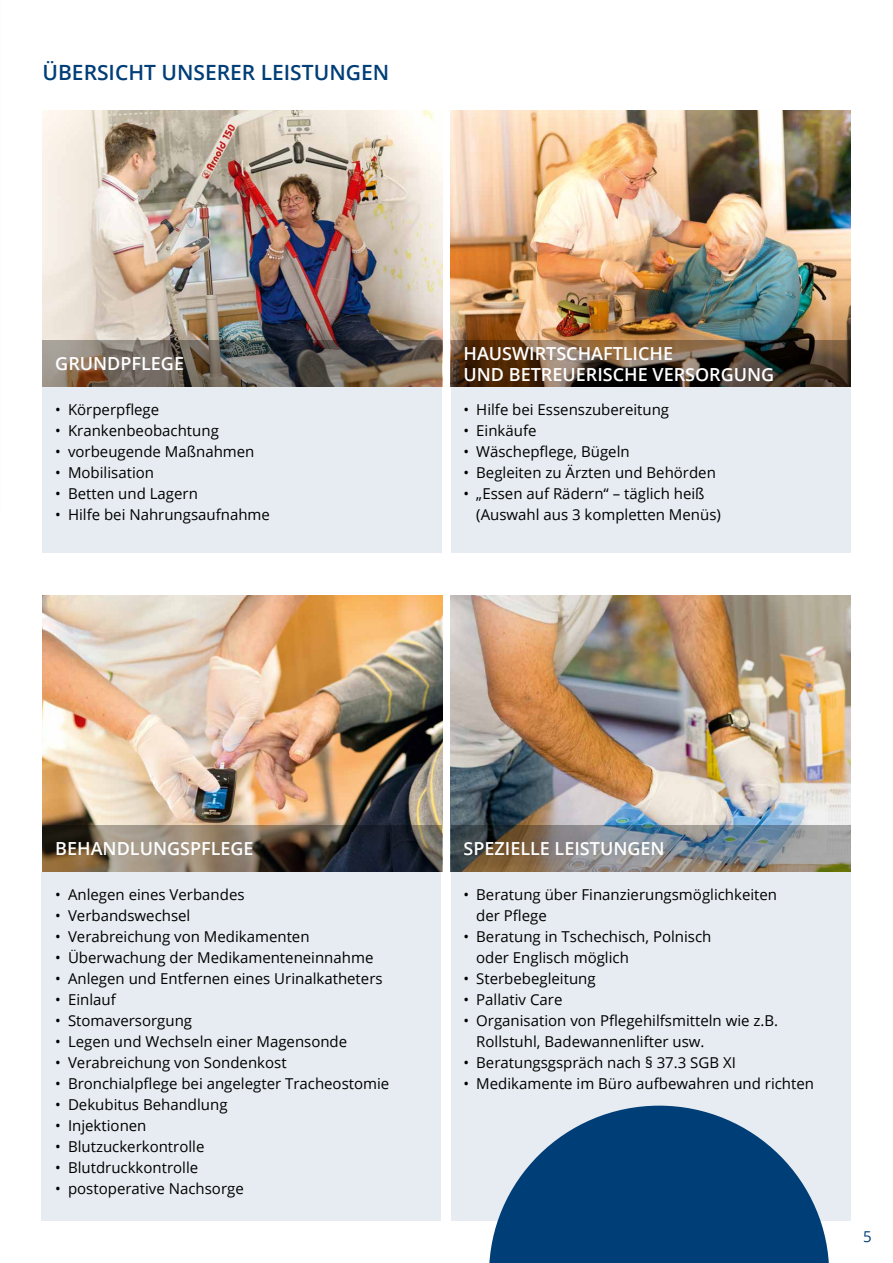
<style>
.page{position:relative;width:893px;height:1263px;background:#fff}
.page>*{position:absolute;margin:0;border:0;box-sizing:border-box;transform-origin:0 0}
.t1{font:600 21px "Open Sans";color:#003e77}
.t2{font:600 18px/21px "Open Sans";color:#fff}
.t3{font:15px/21px "Open Sans";color:#000}
.t4{font:15px "Open Sans";color:#003e77}
</style>
<div class="page">
<img style="left:43px;top:595px;width:399px;height:230px">
<img style="left:43px;top:111px;width:399px;height:229px">
<img style="left:451px;top:595px;width:399px;height:230px">
<img style="left:451px;top:111px;width:399px;height:229px">
<svg style="left:451px;top:340px;width:399px;height:47px;background:#513d2b"></svg>
<img style="left:43px;top:340px;width:399px;height:47px">
<div style="left:43px;top:387px;width:399px;height:166px;background:#e6ecf1"></div>
<div style="left:41px;top:872px;width:400px;height:348px;background:#e6ecf1"></div>
<div style="left:451px;top:872px;width:399px;height:348px;background:#e6ecf1"></div>
<div style="left:451px;top:387px;width:399px;height:166px;background:#e6ecf1"></div>
<svg style="left:43px;top:825px;width:399px;height:47px;background:#60564c"></svg>
<img style="left:451px;top:825px;width:399px;height:47px">
<svg style="left:489px;top:1106px;width:340px;height:157px;fill:#003e77"></svg>
<h1 class="t1" style="left:43px;top:58px;width:348px">ÜBERSICHT UNSERER LEISTUNGEN</h1>
<p class="t2" style="left:55px;top:353px;width:130px">GRUNDPFLEGE</p>
<p class="t3" style="left:55px;top:399px;width:106px">• Körperpflege</p>
<p class="t3" style="left:55px;top:420px;width:165px">• Krankenbeobachtung</p>
<p class="t3" style="left:55px;top:441px;width:201px">• vorbeugende Maßnahmen</p>
<p class="t3" style="left:55px;top:462px;width:100px">• Mobilisation</p>
<p class="t3" style="left:55px;top:483px;width:144px">• Betten und Lagern</p>
<p class="t3" style="left:55px;top:504px;width:216px">• Hilfe bei Nahrungsaufnahme</p>
<p class="t2" style="left:463px;top:343px;width:312px">HAUSWIRTSCHAFTLICHE<br>UND BETREUERISCHE VERSORGUNG</p>
<p class="t3" style="left:463px;top:399px;width:207px">• Hilfe bei Essenszubereitung</p>
<p class="t3" style="left:463px;top:420px;width:75px">• Einkäufe</p>
<p class="t3" style="left:463px;top:441px;width:168px">• Wäschepflege, Bügeln</p>
<p class="t3" style="left:463px;top:462px;width:254px">• Begleiten zu Ärzten und Behörden</p>
<p class="t3" style="left:476px;top:483px;width:246px;text-indent:-13px">• „Essen auf Rädern“ – täglich heiß (Auswahl aus 3 kompletten Menüs)</p>
<p class="t2" style="left:55px;top:838px;width:200px">BEHANDLUNGSPFLEGE</p>
<p class="t2" style="left:463px;top:838px;width:203px">SPEZIELLE LEISTUNGEN</p>
<p class="t3" style="left:55px;top:884px;width:191px">• Anlegen eines Verbandes</p>
<p class="t3" style="left:55px;top:905px;width:137px">• Verbandswechsel</p>
<p class="t3" style="left:55px;top:926px;width:256px">• Verabreichung von Medikamenten</p>
<p class="t3" style="left:55px;top:947px;width:320px">• Überwachung der Medikamenteneinnahme</p>
<p class="t3" style="left:55px;top:968px;width:329px">• Anlegen und Entfernen eines Urinalkatheters</p>
<p class="t3" style="left:55px;top:989px;width:62px">• Einlauf</p>
<p class="t3" style="left:55px;top:1010px;width:138px">• Stomaversorgung</p>
<p class="t3" style="left:55px;top:1031px;width:293px">• Legen und Wechseln einer Magensonde</p>
<p class="t3" style="left:55px;top:1052px;width:233px">• Verabreichung von Sondenkost</p>
<p class="t3" style="left:55px;top:1073px;width:336px">• Bronchialpflege bei angelegter Tracheostomie</p>
<p class="t3" style="left:55px;top:1094px;width:174px">• Dekubitus Behandlung</p>
<p class="t3" style="left:55px;top:1115px;width:93px">• Injektionen</p>
<p class="t3" style="left:55px;top:1136px;width:151px">• Blutzuckerkontrolle</p>
<p class="t3" style="left:55px;top:1157px;width:144px">• Blutdruckkontrolle</p>
<p class="t3" style="left:55px;top:1178px;width:190px">• postoperative Nachsorge</p>
<p class="t3" style="left:476px;top:884px;width:302px;text-indent:-13px">• Beratung über Finanzierungsmöglichkeiten der Pflege</p>
<p class="t3" style="left:476px;top:926px;width:237px;text-indent:-13px">• Beratung in Tschechisch, Polnisch oder Englisch möglich</p>
<p class="t3" style="left:463px;top:968px;width:134px">• Sterbebegleitung</p>
<p class="t3" style="left:463px;top:989px;width:100px">• Pallativ Care</p>
<p class="t3" style="left:476px;top:1010px;width:303px;text-indent:-13px">• Organisation von Pflegehilfsmitteln wie z.B.<br>Rollstuhl, Badewannenlifter usw.</p>
<p class="t3" style="left:463px;top:1052px;width:274px">• Beratungsgspräch nach § 37.3 SGB XI</p>
<p class="t3" style="left:463px;top:1073px;width:352px">• Medikamente im Büro aufbewahren und richten</p>
<p class="t4" style="left:863px;top:1226px;width:10px">5</p>
</div>
